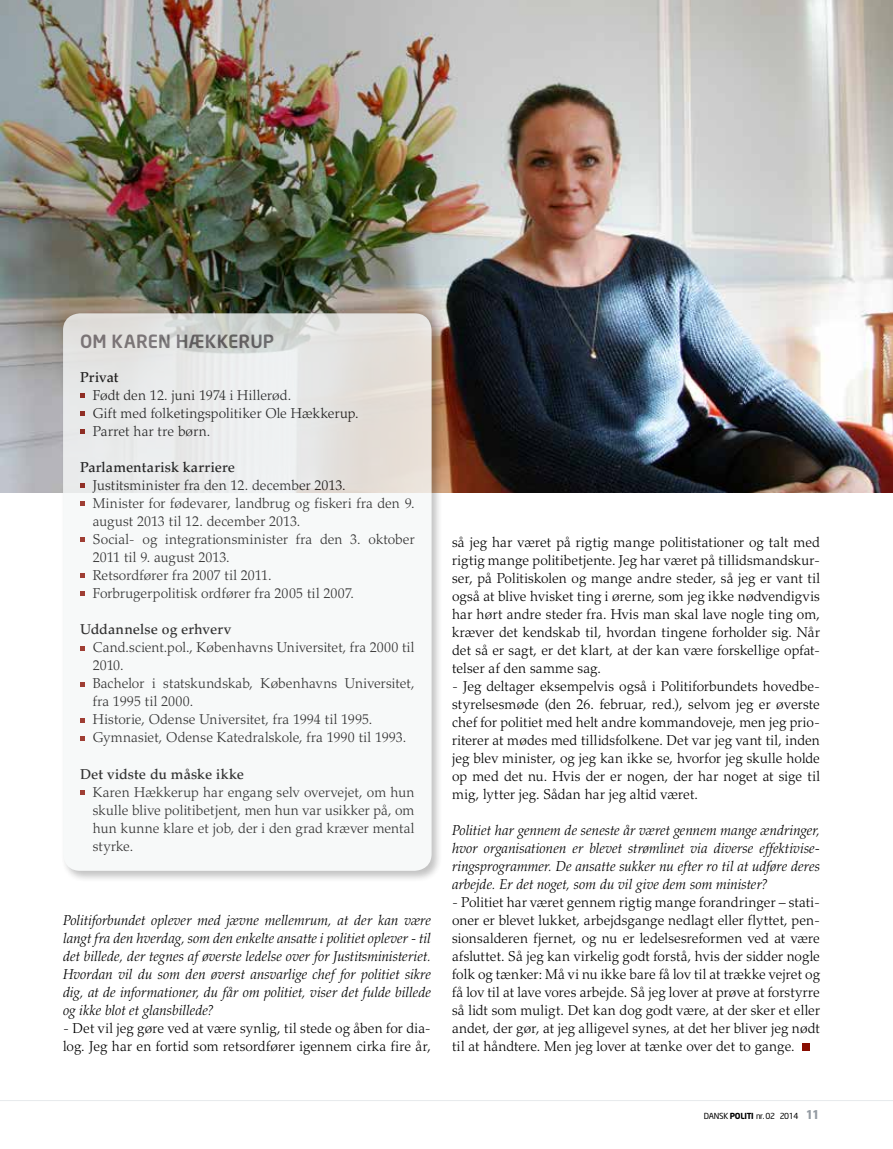
<style>
.page{position:relative;width:893px;height:1149px;background:#fff}
.page>*{position:absolute;margin:0;border:0;box-sizing:border-box;transform-origin:0 0}
.t1{font:500 18px "Neo Sans";letter-spacing:.01em;color:#736f74}
.t2{font:300 14.25px/18px "Palatino LT Std";letter-spacing:.005em;color:#000}
.t3{font:italic 300 14.25px/18px "Palatino LT Std";letter-spacing:.01em;color:#000;text-align:justify}
.t4{font:500 14.25px "Palatino LT Std";letter-spacing:.005em;color:#000}
.t5{font:8.25px "Neo Sans";letter-spacing:-.05em;color:#000}
.s1{font-weight:700}
.s2{font-weight:700;font-size:12px;color:#949ba2}
</style>
<div class="page">
<img style="left:0;top:0;width:893px;height:492px">
<div style="left:802px;top:1043px;width:7px;height:7px;background:#880e02"></div>
<div style="left:60px;top:310px;width:383px;height:572px;background:#000;opacity:.3"></div>
<svg style="left:63px;top:313px;width:369px;height:557px"></svg>
<svg style="left:80px;top:393px;width:4px;height:5px"></svg>
<svg style="left:80px;top:411px;width:4px;height:5px"></svg>
<svg style="left:80px;top:429px;width:4px;height:5px"></svg>
<svg style="left:80px;top:483px;width:4px;height:5px"></svg>
<svg style="left:80px;top:501px;width:4px;height:5px"></svg>
<svg style="left:80px;top:537px;width:4px;height:5px"></svg>
<svg style="left:80px;top:573px;width:4px;height:5px"></svg>
<svg style="left:80px;top:591px;width:4px;height:5px"></svg>
<svg style="left:80px;top:645px;width:4px;height:5px"></svg>
<svg style="left:80px;top:681px;width:4px;height:5px"></svg>
<svg style="left:80px;top:717px;width:4px;height:5px"></svg>
<svg style="left:80px;top:735px;width:4px;height:5px"></svg>
<svg style="left:80px;top:789px;width:4px;height:5px"></svg>
<hr style="left:0;top:1099px;width:893px;height:1px;background:#e7eaec">
<p class="t1" style="left:80px;top:330px;width:196px">OM KAREN HÆKKERUP</p>
<p class="t4" style="left:80px;top:369px;width:40px">Privat</p>
<p class="t2" style="left:93px;top:386px;width:267px">Født den 12. juni 1974 i Hillerød.<br>Gift med folketingspolitiker Ole Hækkerup.<br>Parret har tre børn.</p>
<p class="t4" style="left:80px;top:459px;width:157px">Parlamentarisk karriere</p>
<p class="t2" style="left:93px;top:476px;width:323px">Justitsminister fra den 12. december 2013.<br>Minister for fødevarer, landbrug og fiskeri fra den 9. august 2013 til 12. december 2013.<br>Social- og integrationsminister fra den 3. oktober 2011 til 9. august 2013.<br>Retsordfører fra 2007 til 2011.<br>Forbrugerpolitisk ordfører fra 2005 til 2007.</p>
<p class="t4" style="left:80px;top:621px;width:153px">Uddannelse og erhverv</p>
<p class="t2" style="left:93px;top:638px;width:323px">Cand.scient.pol., Københavns Universitet, fra 2000 til 2010.<br>Bachelor i statskundskab, Københavns Universitet, fra 1995 til 2000.<br>Historie, Odense Universitet, fra 1994 til 1995.<br>Gymnasiet, Odense Katedralskole, fra 1990 til 1993.</p>
<p class="t4" style="left:80px;top:765px;width:165px">Det vidste du måske ikke</p>
<p class="t2" style="left:93px;top:782px;width:323px;text-align:justify">Karen Hækkerup har engang selv overvejet, om hun skulle blive politibetjent, men hun var usikker på, om hun kunne klare et job, der i den grad kræver mental styrke.</p>
<p class="t3" style="left:63px;top:911px;width:369px">Politiforbundet oplever med jævne mellemrum, at der kan være langt fra den hverdag, som den enkelte ansatte i politiet oplever - til det billede, der tegnes af øverste ledelse over for Justitsministeriet.<br>Hvordan vil du som den øverst ansvarlige chef for politiet sikre dig, at de informationer, du får om politiet, viser det fulde billede og ikke blot et glansbillede?</p>
<p class="t2" style="left:63px;top:1018px;width:369px">- Det vil jeg gøre ved at være synlig, til stede og åben for dia&shy;log. Jeg har en fortid som retsordfører igennem cirka fire år,</p>
<p class="t2" style="left:452px;top:533px;width:369px;text-align:justify">så jeg har været på rigtig mange politistationer og talt med rigtig mange politibetjente. Jeg har været på tillidsmandskur&shy;ser, på Politiskolen og mange andre steder, så jeg er vant til også at blive hvisket ting i ørerne, som jeg ikke nødvendigvis har hørt andre steder fra. Hvis man skal lave nogle ting om, kræver det kendskab til, hvordan tingene forholder sig. Når det så er sagt, er det klart, at der kan være forskellige opfat&shy;telser af den samme sag.</p>
<p class="t2" style="left:452px;top:676px;width:369px;text-align:justify">- Jeg deltager eksempelvis også i Politiforbundets hovedbe&shy;styrelsesmøde (den 26. februar, red.), selvom jeg er øverste chef for politiet med helt andre kommandoveje, men jeg prio&shy;riterer at mødes med tillidsfolkene. Det var jeg vant til, inden jeg blev minister, og jeg kan ikke se, hvorfor jeg skulle holde op med det nu. Hvis der er nogen, der har noget at sige til mig, lytter jeg. Sådan har jeg altid været.</p>
<p class="t3" style="left:452px;top:821px;width:369px">Politiet har gennem de seneste år været gennem mange ændringer, hvor organisationen er blevet strømlinet via diverse effektivise&shy;ringsprogrammer. De ansatte sukker nu efter ro til at udføre deres arbejde. Er det noget, som du vil give dem som minister?</p>
<p class="t2" style="left:452px;top:892px;width:369px;text-align:justify">- Politiet har været gennem rigtig mange forandringer – stati&shy;oner er blevet lukket, arbejdsgange nedlagt eller flyttet, pen&shy;sionsalderen fjernet, og nu er ledelsesreformen ved at være afsluttet. Så jeg kan virkelig godt forstå, hvis der sidder nogle folk og tænker: Må vi nu ikke bare få lov til at trække vejret og få lov til at lave vores arbejde. Så jeg lover at prøve at forstyrre så lidt som muligt. Det kan dog godt være, at der sker et eller andet, der gør, at jeg alligevel synes, at det her bliver jeg nødt til at håndtere. Men jeg lover at tænke over det to gange.</p>
<p class="t5" style="left:704px;top:1110px;width:117px">DANSK <span class="s1">Politi</span> NR. 02 2014 <span class="s2">11</span></p>
</div>
